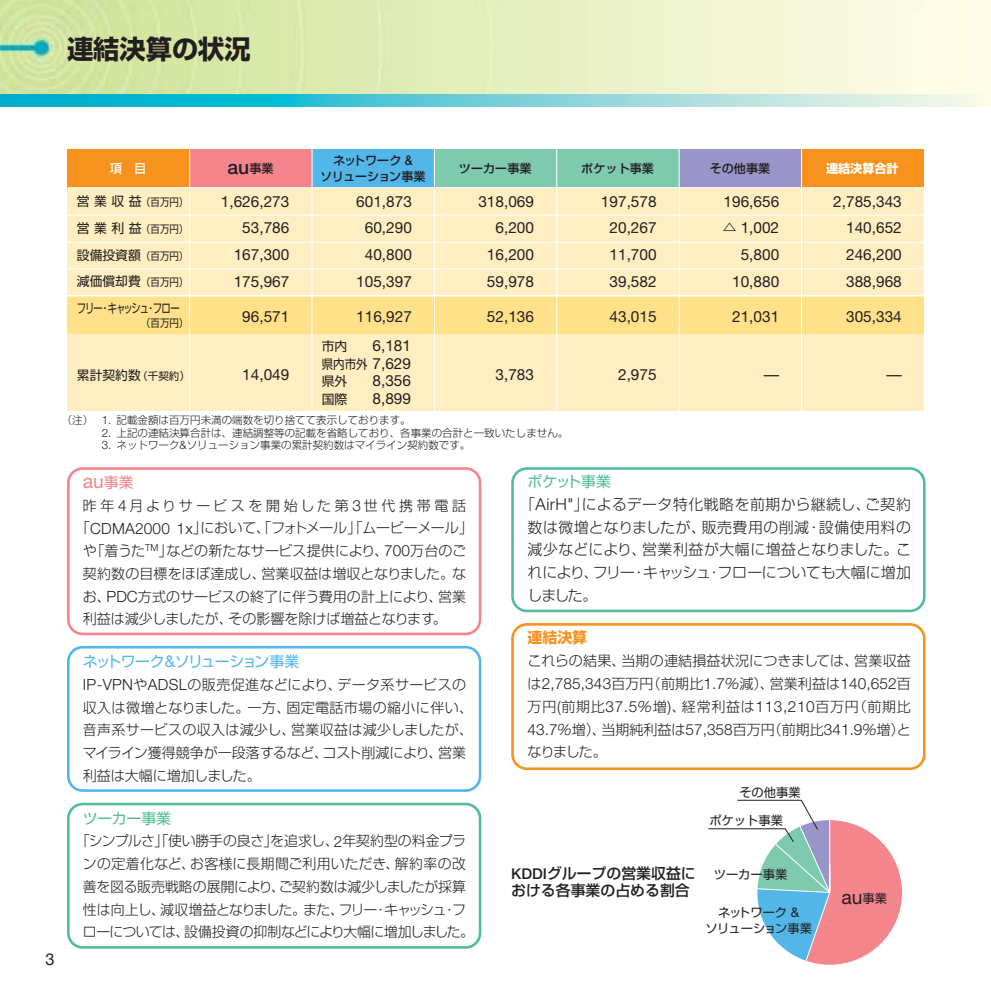
<style>
.page{position:relative;width:991px;height:991px;background:#fff}
.page>*{position:absolute;margin:0;border:0;box-sizing:border-box;transform-origin:0 0}
.t1{font:700 26.25px "Shin Go";color:#231f20}
.t2{font:500 19.43px "Helvetica Neue";color:#231f20}
.t3{font:19.25px "Helvetica Neue";color:#231f20}
.t4{font:19.25px "Helvetica Neue";color:#f4858d}
.t5{font:16.45px "Helvetica Neue";color:#231f20}
.t6{font:15.4px/17.5px "Helvetica Neue";color:#231f20;text-align:right}
.t7{font:300 15.4px "Helvetica Neue";letter-spacing:.005em;color:#231f20}
.t8{font:300 14.88px "Shin Go";letter-spacing:.02em;color:#231f20}
.t9{font:300 14.88px "Shin Go";letter-spacing:-.015em;color:#231f20}
.t10{font:500 14.88px/17.5px "Shin Go";color:#231f20}
.t11{font:300 14.88px "Shin Go";letter-spacing:.04em;color:#231f20}
.t12{font:14.88px "Shin Go";letter-spacing:-.06em;color:#52b7e8}
.t13{font:14.88px "Shin Go";letter-spacing:-.01em;color:#51be95}
.t14{font:700 14.88px "Shin Go";color:#f7931d}
.t15{font:300 14px/22.8px "Shin Go";color:#231f20}
.t16{font:300 14px "Shin Go";letter-spacing:-.03em;color:#231f20}
.t17{font:300 14px "Shin Go";letter-spacing:.26em;color:#231f20}
.t18{font:12.78px "Shin Go";color:#231f20}
.t19{font:12.78px "Shin Go";letter-spacing:-.1em;color:#231f20;scale:.73 1}
.t20{font:12.25px/16.1px "Shin Go";color:#231f20;text-align:center}
.t21{font:500 12.25px "Shin Go";color:#fff}
.t22{font:500 12.08px/15.8px "Shin Go";color:#231f20;text-align:center}
.t23{font:700 12.08px "Shin Go";color:#fff}
.t24{font:300 10.5px "Shin Go";color:#231f20}
.t25{font:10.5px "Shin Go";color:#231f20;scale:.9 1}
.s1{font-family:"Helvetica Neue";font-size:13.3px}
.s2{font-family:"Shin Go";font-size:12.08px}
.s3{font-size:12.78px}
.s4{font-family:"Shin Go";font-size:14px}
.s5{font-size:10.5px}
.s6{font-family:"Shin Go";font-size:12.78px}
.s7{font-family:"Helvetica Neue";font-size:11.55px}
.s8{font-family:"Shin Go";font-size:14.88px}
.s9{font-family:"Helvetica Neue";font-size:15.4px}
.s10{font-family:"Helvetica Neue";font-size:16.45px}
.s11{font-family:"Helvetica Neue"}
.s12{font-family:"Helvetica Neue";font-size:13.47px}
.s13{font-family:"Shin Go";font-size:12.25px}
</style>
<div class="page">
<div style="left:67px;top:188px;width:856px;height:222px;background:#ffeec1"></div>
<div style="left:67px;top:297px;width:856px;height:36px;background:#ffe189"></div>
<img style="left:0;top:0;width:990px;height:94px">
<div style="left:67px;top:149px;width:122px;height:39px;background:#f7931d"></div>
<div style="left:312px;top:149px;width:122px;height:39px;background:#52b7e8"></div>
<div style="left:189px;top:149px;width:123px;height:39px;background:#f4858d"></div>
<div style="left:556px;top:149px;width:123px;height:39px;background:#7ecaae"></div>
<div style="left:434px;top:149px;width:122px;height:39px;background:#7ecaae"></div>
<div style="left:679px;top:149px;width:122px;height:39px;background:#9a95c9"></div>
<div style="left:801px;top:149px;width:122px;height:39px;background:#f7931d"></div>
<hr style="left:189px;top:149px;width:1px;height:266px;background:#fff">
<hr style="left:311px;top:149px;width:1px;height:266px;background:#fff">
<hr style="left:434px;top:149px;width:1px;height:266px;background:#fff">
<hr style="left:801px;top:149px;width:1px;height:266px;background:#fff">
<hr style="left:68px;top:187px;width:855px;height:1px;background:#fff">
<hr style="left:556px;top:149px;width:1px;height:266px;background:#fff">
<hr style="left:678px;top:149px;width:1px;height:266px;background:#fff">
<hr style="left:67px;top:215px;width:856px;height:1px;background:#fff">
<hr style="left:67px;top:242px;width:856px;height:1px;background:#fff">
<hr style="left:67px;top:268px;width:856px;height:1px;background:#fff">
<hr style="left:67px;top:295px;width:856px;height:1px;background:#fff">
<svg style="left:0;top:94px;width:990px;height:13px;background:#6ccfd9"></svg>
<svg style="left:67px;top:467px;width:414px;height:168px"></svg>
<svg style="left:511px;top:467px;width:414px;height:145px"></svg>
<svg style="left:511px;top:623px;width:414px;height:147px"></svg>
<svg style="left:67px;top:646px;width:414px;height:145px"></svg>
<svg style="left:67px;top:802px;width:414px;height:146px"></svg>
<svg style="left:708px;top:799px;width:194px;height:166px"></svg>
<h1 class="t1" style="left:67px;top:39px;width:185px">連結決算の状況</h1>
<p class="t5" style="left:45px;top:953px;width:11px">3</p>
<p class="t21" style="left:110px;top:163px;width:38px">項　目</p>
<p class="t22" style="left:320px;top:154px;width:107px">ネットワーク <span class="s1">&amp;<br></span>ソリューション事業</p>
<h2 class="t2" style="left:227px;top:160px;width:48px">au<span class="s2">事業</span></h2>
<p class="t22" style="left:459px;top:162px;width:74px">ツーカー事業</p>
<p class="t22" style="left:581px;top:162px;width:74px">ポケット事業</p>
<p class="t22" style="left:709px;top:162px;width:62px">その他事業</p>
<p class="t23" style="left:826px;top:164px;width:74px">連結決算合計</p>
<p class="t25" style="left:77px;top:198px;width:125px"><span class="s3">営業収益</span>（百万円）</p>
<p class="t6" style="left:221px;top:194px;width:70px">1,626,273</p>
<p class="t6" style="left:356px;top:194px;width:57px">601,873</p>
<p class="t6" style="left:478px;top:194px;width:57px">318,069</p>
<p class="t6" style="left:601px;top:194px;width:57px">197,578</p>
<p class="t6" style="left:723px;top:194px;width:57px">196,656</p>
<p class="t6" style="left:833px;top:194px;width:70px">2,785,343</p>
<p class="t25" style="left:77px;top:225px;width:125px"><span class="s3">営業利益</span>（百万円）</p>
<p class="t6" style="left:242px;top:220px;width:49px">53,786</p>
<p class="t6" style="left:365px;top:220px;width:49px">60,290</p>
<p class="t6" style="left:495px;top:220px;width:40px">6,200</p>
<p class="t6" style="left:609px;top:220px;width:49px">20,267</p>
<p class="t6" style="left:722px;top:220px;width:58px"><span class="s4">△</span> 1,002</p>
<p class="t6" style="left:846px;top:220px;width:57px">140,652</p>
<p class="t18" style="left:77px;top:250px;width:113px">設備投資額<span class="s5">（百万円）</span></p>
<p class="t6" style="left:234px;top:247px;width:57px">167,300</p>
<p class="t6" style="left:365px;top:247px;width:49px">40,800</p>
<p class="t6" style="left:487px;top:247px;width:49px">16,200</p>
<p class="t6" style="left:609px;top:247px;width:49px">11,700</p>
<p class="t6" style="left:740px;top:247px;width:40px">5,800</p>
<p class="t6" style="left:846px;top:247px;width:57px">246,200</p>
<p class="t18" style="left:77px;top:277px;width:113px">減価償却費<span class="s5">（百万円）</span></p>
<p class="t6" style="left:234px;top:274px;width:57px">175,967</p>
<p class="t6" style="left:356px;top:274px;width:57px">105,397</p>
<p class="t6" style="left:487px;top:274px;width:49px">59,978</p>
<p class="t6" style="left:609px;top:274px;width:49px">39,582</p>
<p class="t6" style="left:732px;top:274px;width:49px">10,880</p>
<p class="t6" style="left:846px;top:274px;width:57px">388,968</p>
<p class="t19" style="left:77px;top:303px;width:142px">フリー・キャッシュ・フロー</p>
<p class="t25" style="left:141px;top:319px;width:54px">（百万円）</p>
<p class="t6" style="left:242px;top:309px;width:49px">96,571</p>
<p class="t6" style="left:356px;top:309px;width:57px">116,927</p>
<p class="t6" style="left:487px;top:309px;width:49px">52,136</p>
<p class="t6" style="left:609px;top:309px;width:49px">43,015</p>
<p class="t6" style="left:732px;top:309px;width:49px">21,031</p>
<p class="t6" style="left:846px;top:309px;width:57px">305,334</p>
<p class="t18" style="left:322px;top:341px;width:27px">市内</p>
<p class="t6" style="left:322px;top:338px;width:91px">6,181<br><span class="s6">県内市外</span> 7,629</p>
<p class="t18" style="left:322px;top:376px;width:27px">県外</p>
<p class="t6" style="left:372px;top:373px;width:40px">8,356</p>
<p class="t18" style="left:322px;top:394px;width:27px">国際</p>
<p class="t6" style="left:372px;top:391px;width:40px">8,899</p>
<p class="t24" style="left:62px;top:416px;width:350px">（注） <span class="s7">1.</span> 記載金額は百万円未満の端数を切り捨てて表示しております。</p>
<p class="t24" style="left:102px;top:428px;width:468px"><span class="s7">2.</span> 上記の連結決算合計は、連結調整等の記載を省略しており、各事業の合計と一致いたしません。</p>
<p class="t24" style="left:102px;top:441px;width:370px"><span class="s7">3.</span> ネットワーク<span class="s7">&amp;</span>ソリューション事業の累計契約数はマイライン契約数です。</p>
<p class="t18" style="left:77px;top:370px;width:114px">累計契約数<span class="s5">（千契約）</span></p>
<p class="t6" style="left:242px;top:367px;width:49px">14,049</p>
<p class="t6" style="left:495px;top:367px;width:40px">3,783</p>
<p class="t6" style="left:618px;top:367px;width:40px">2,975</p>
<p class="t6" style="left:763px;top:367px;width:17px">—</p>
<p class="t6" style="left:886px;top:367px;width:17px">—</p>
<h3 class="t4" style="left:83px;top:474px;width:52px">au<span class="s8">事業</span></h3>
<p class="t17" style="left:83px;top:500px;width:385px">昨年<span class="s9">4</span>月よりサービスを開始した第<span class="s9">3</span>世代携帯電話</p>
<p class="t16" style="left:76px;top:523px;width:399px">「<span class="s9">CDMA2000 1x</span>」において、「フォトメール」「ムービーメール」</p>
<p class="t15" style="left:83px;top:541px;width:385px">や「着うた<sup>TM</sup>」などの新たなサービス提供により、<span class="s9">700</span>万台のご</p>
<p class="t15" style="left:83px;top:564px;width:385px">契約数の目標をほぼ達成し、営業収益は増収となりました。な</p>
<p class="t15" style="left:83px;top:587px;width:385px">お、<span class="s9">PDC</span>方式のサービスの終了に伴う費用の計上により、営業</p>
<p class="t15" style="left:83px;top:609px;width:365px">利益は減少しましたが、その影響を除けば増益となります。</p>
<p class="t12" style="left:83px;top:656px;width:218px">ネットワーク<span class="s10">&amp;</span>ソリューション事業</p>
<p class="t15" style="left:83px;top:675px;width:392px"><span class="s9">IP-VPN</span>や<span class="s9">ADSL</span>の販売促進などにより、データ系サービスの収入は微増となりました。一方、固定電話市場の縮小に伴い、音声系サービスの収入は減少し、営業収益は減少しましたが、マイライン獲得競争が一段落するなど、コスト削減により、営業利益は大幅に増加しました。</p>
<p class="t13" style="left:83px;top:812px;width:90px">ツーカー事業</p>
<p class="t15" style="left:76px;top:831px;width:399px;text-align:center">「シンプルさ」「使い勝手の良さ」を追求し、<span class="s9">2</span>年契約型の料金プランの定着化など、お客様に長期間ご利用いただき、解約率の改善を図る販売戦略の展開により、ご契約数は減少しましたが採算性は向上し、減収増益となりました。また、フリー・キャッシュ・フローについては、設備投資の抑制などにより大幅に増加しました。</p>
<p class="t13" style="left:527px;top:476px;width:85px">ポケット事業</p>
<p class="t8" style="left:520px;top:498px;width:392px">「<span class="s10">AirH"</span>」によるデータ特化戦略を前期から継続し、ご契約</p>
<p class="t8" style="left:527px;top:521px;width:385px">数は微増となりましたが、販売費用の削減・設備使用料の</p>
<p class="t11" style="left:527px;top:544px;width:385px">減少などにより、営業利益が大幅に増益となりました。こ</p>
<p class="t9" style="left:527px;top:567px;width:385px">れにより、フリー・キャッシュ・フローについても大幅に増加</p>
<p class="t8" style="left:527px;top:589px;width:71px">しました。</p>
<p class="t14" style="left:527px;top:632px;width:61px">連結決算</p>
<p class="t15" style="left:527px;top:651px;width:385px">これらの結果、当期の連結損益状況につきましては、営業収益</p>
<p class="t7" style="left:527px;top:678px;width:385px"><span class="s4">は</span>2,785,343<span class="s4">百万円（前期比</span>1.7<span class="s4">％減）、営業利益は</span>140,652<span class="s4">百</span></p>
<p class="t15" style="left:527px;top:697px;width:385px;text-align:justify">万円<span class="s9">(</span>前期比<span class="s9">37.5</span>％増<span class="s9">)</span>、経常利益は<span class="s9">113,210</span>百万円（前期比<span class="s9">43.7</span>％増）、当期純利益は<span class="s9">57,358</span>百万円（前期比<span class="s9">341.9</span>％増）となりました。</p>
<p class="t20" style="left:739px;top:785px;width:63px">その他事業</p>
<p class="t20" style="left:709px;top:814px;width:75px">ポケット事業</p>
<p class="t10" style="left:511px;top:866px;width:186px"><span class="s11">KDDI</span>グループの営業収益における各事業の占める割合</p>
<p class="t20" style="left:713px;top:867px;width:75px">ツーカー事業</p>
<p class="t20" style="left:705px;top:905px;width:108px">ネットワーク <span class="s12">&amp;<br></span>ソリューション事業</p>
<h3 class="t3" style="left:841px;top:889px;width:47px">au<span class="s13">事業</span></h3>
</div>
